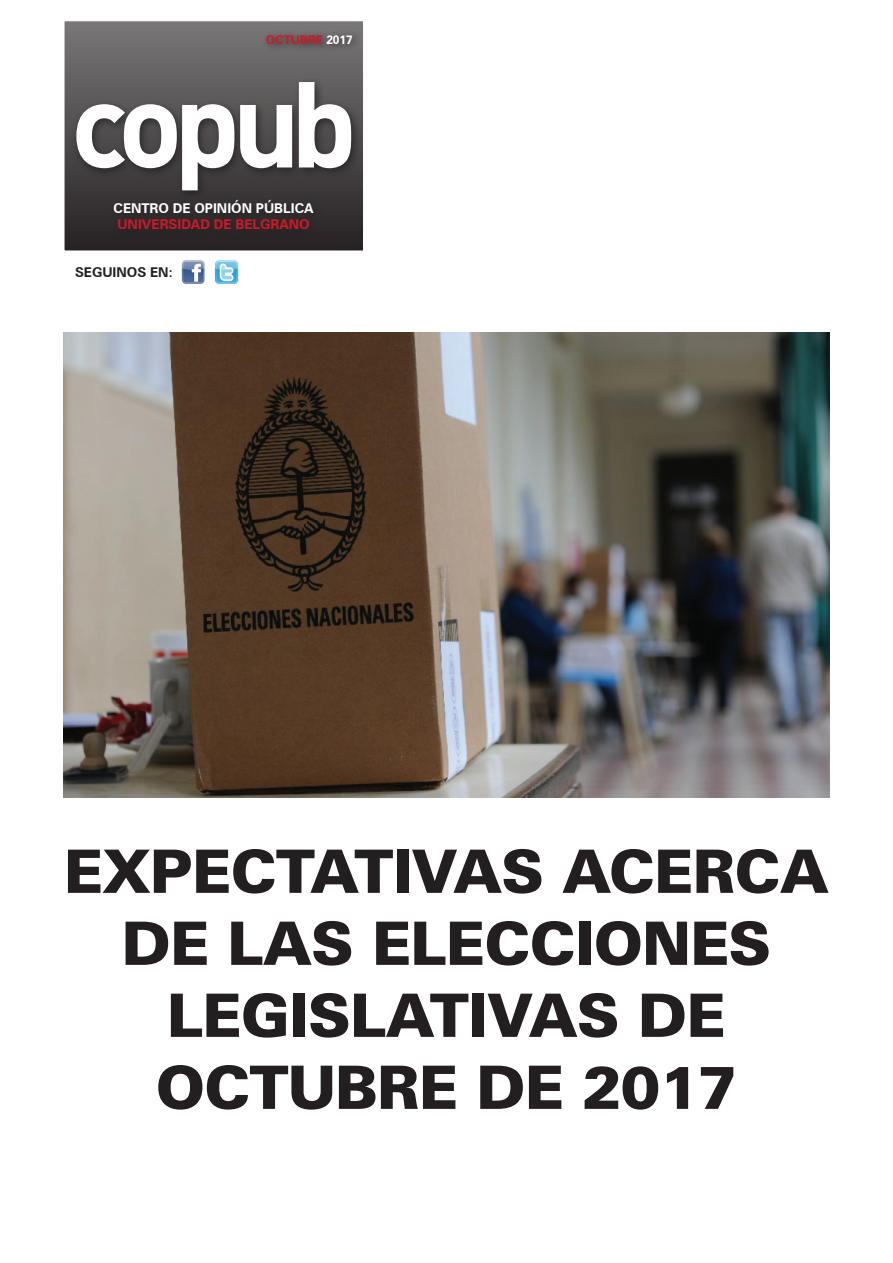
<style>
.page{position:relative;width:893px;height:1263px;background:#fff}
.page>*{position:absolute;margin:0;border:0;box-sizing:border-box;transform-origin:0 0}
.t1{font:700 120px "DIN Pro";letter-spacing:-.085em;color:#fff}
.t2{font:900 60px/72px "Zurich BT";letter-spacing:-.015em;color:#231f20;text-align:center}
.t3{font:700 13.5px "Zurich BT";color:#fff}
.t4{font:700 13.5px "Zurich BT";color:#ce1929}
.t5{font:700 13.5px "Zurich BT";color:#231f20}
.t6{font:700 12px "Zurich BT";color:#ce1929}
.s1{color:#fff}
</style>
<div class="page">
<div style="left:61px;top:18px;width:306px;height:236px;background:linear-gradient(to bottom,#7b7879,#252122)"></div>
<div style="left:57px;top:14px;width:313px;height:244px;border:8px solid #fff"></div>
<div style="left:71px;top:77px;width:291px;height:125px;background:#231f20;opacity:.75"></div>
<div style="left:262px;top:30px;width:99px;height:23px;background:#231f20;opacity:.75"></div>
<div style="left:110px;top:195px;width:214px;height:45px;background:#2e2a2b"></div>
<img style="left:181px;top:260px;width:24px;height:24px">
<img style="left:214px;top:260px;width:24px;height:24px">
<img style="left:64px;top:332px;width:765px;height:465px">
<p class="t6" style="left:266px;top:32px;width:88px">OCTUBRE <span class="s1">2017</span></p>
<h1 class="t1" style="left:71px;top:43px;width:288px">copub</h1>
<p class="t3" style="left:114px;top:200px;width:38px">CENTRO</p>
<p class="t3" style="left:173px;top:200px;width:142px">DE OPINIÓN PÚBLICA</p>
<p class="t4" style="left:117px;top:216px;width:193px">UNIVERSIDAD DE BELGRANO</p>
<p class="t5" style="left:75px;top:264px;width:100px">SEGUINOS EN:</p>
<p class="t2" style="left:64px;top:835px;width:767px">EXPECTATIVAS ACERCA<br>DE LAS ELECCIONES<br>LEGISLATIVAS DE<br>OCTUBRE DE 2017</p>
</div>
